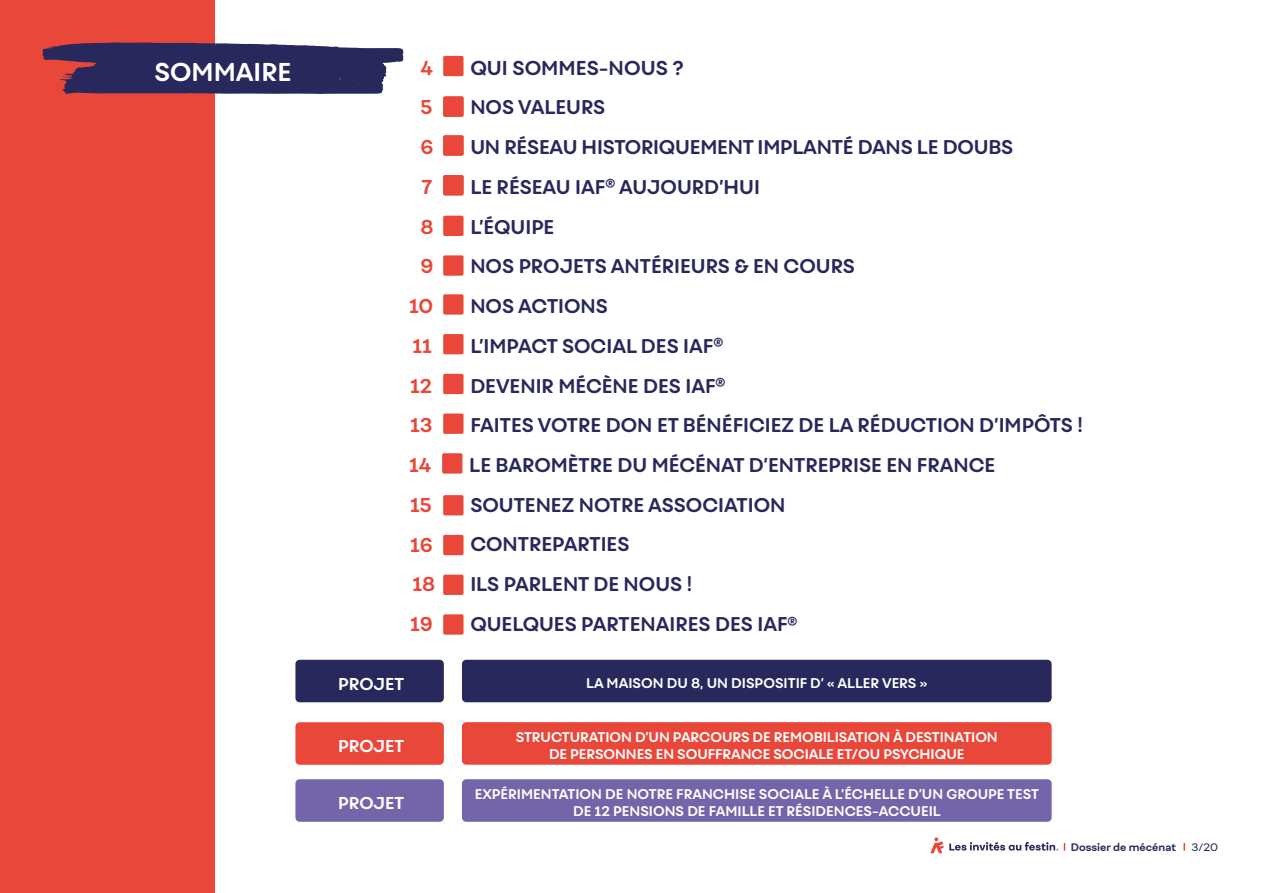
<style>
.page{position:relative;width:1263px;height:893px;background:#fff}
.page>*{position:absolute;margin:0;border:0;box-sizing:border-box;transform-origin:0 0}
.t1{font:700 24.75px "Fibra One";color:#fff}
.t2{font:700 19.2px/39.8px "Fibra One";color:#e94739}
.t3{font:700 19.2px "Fibra One";color:#28285c}
.t4{font:700 19.05px/39.8px "Fibra One";color:#28285c}
.t5{font:700 16.5px "Fibra One";color:#fff}
.t6{font:700 13.5px/16.2px "Fibra One";color:#fff;text-align:center}
.t7{font:700 10.5px "Fibra One";color:#28285c}
.t8{font:10.5px "Fibra One";color:#28285c}
</style>
<div class="page">
<svg style="left:930px;top:837px;width:128px;height:16px"></svg>
<svg style="left:1183px;top:843px;width:2px;height:8px"></svg>
<div style="left:0;top:0;width:214px;height:893px;background:#e94739"></div>
<svg style="left:42px;top:42px;width:362px;height:52px"></svg>
<div style="left:443px;top:56px;width:20px;height:20px;background:#e94739;border-radius:2px"></div>
<div style="left:443px;top:216px;width:20px;height:20px;background:#e94739;border-radius:2px"></div>
<div style="left:443px;top:135px;width:20px;height:21px;background:#e94739;border-radius:2px"></div>
<div style="left:443px;top:294px;width:20px;height:21px;background:#e94739;border-radius:2px"></div>
<div style="left:443px;top:96px;width:20px;height:21px;background:#e94739;border-radius:2px"></div>
<div style="left:443px;top:255px;width:20px;height:21px;background:#e94739;border-radius:2px"></div>
<div style="left:443px;top:175px;width:20px;height:20px;background:#e94739;border-radius:2px"></div>
<div style="left:443px;top:334px;width:20px;height:20px;background:#e94739;border-radius:2px"></div>
<div style="left:443px;top:374px;width:20px;height:20px;background:#e94739;border-radius:2px"></div>
<div style="left:443px;top:414px;width:20px;height:20px;background:#e94739;border-radius:2px"></div>
<div style="left:442px;top:453px;width:20px;height:21px;background:#e94739;border-radius:2px"></div>
<div style="left:443px;top:495px;width:20px;height:20px;background:#e94739;border-radius:2px"></div>
<div style="left:443px;top:535px;width:20px;height:20px;background:#e94739;border-radius:2px"></div>
<div style="left:443px;top:575px;width:20px;height:20px;background:#e94739;border-radius:2px"></div>
<div style="left:443px;top:614px;width:20px;height:21px;background:#e94739;border-radius:2px"></div>
<div style="left:462px;top:660px;width:590px;height:42px;background:#28285c;border-radius:4px"></div>
<div style="left:462px;top:722px;width:590px;height:43px;background:#e94739;border-radius:4px"></div>
<div style="left:462px;top:779px;width:590px;height:43px;background:#7464a9;border-radius:4px"></div>
<div style="left:295px;top:722px;width:149px;height:43px;background:#e94739;border-radius:4px"></div>
<div style="left:295px;top:660px;width:149px;height:42px;background:#28285c;border-radius:4px"></div>
<div style="left:295px;top:779px;width:149px;height:43px;background:#7464a9;border-radius:4px"></div>
<p class="t1" style="left:154px;top:57px;width:138px">SOMMAIRE</p>
<p class="t2" style="left:420px;top:48px;width:14px">4</p>
<p class="t3" style="left:470px;top:56px;width:215px">QUI SOMMES-NOUS ?</p>
<p class="t2" style="left:420px;top:87px;width:13px">5</p>
<p class="t4" style="left:470px;top:87px;width:137px">NOS VALEURS</p>
<p class="t2" style="left:420px;top:127px;width:15px">6</p>
<p class="t4" style="left:470px;top:127px;width:544px">UN RÉSEAU HISTORIQUEMENT IMPLANTÉ DANS LE DOUBS</p>
<p class="t2" style="left:421px;top:167px;width:12px">7</p>
<p class="t4" style="left:470px;top:167px;width:291px">LE RÉSEAU IAF<sup>®</sup> AUJOURD’HUI</p>
<p class="t2" style="left:420px;top:207px;width:15px">8</p>
<p class="t4" style="left:470px;top:207px;width:86px">L’ÉQUIPE</p>
<p class="t2" style="left:420px;top:246px;width:14px">9</p>
<p class="t4" style="left:470px;top:246px;width:386px">NOS PROJETS ANTÉRIEURS &amp; EN COURS</p>
<p class="t2" style="left:409px;top:286px;width:26px">10</p>
<p class="t4" style="left:470px;top:286px;width:139px">NOS ACTIONS</p>
<p class="t2" style="left:412px;top:326px;width:21px">11</p>
<p class="t2" style="left:410px;top:366px;width:24px">12<br>13</p>
<p class="t4" style="left:470px;top:326px;width:254px">L’IMPACT SOCIAL DES IAF<sup>®</sup></p>
<p class="t4" style="left:470px;top:365px;width:257px">DEVENIR MÉCÈNE DES IAF<sup>®</sup></p>
<p class="t4" style="left:470px;top:405px;width:614px">FAITES VOTRE DON ET BÉNÉFICIEZ DE LA RÉDUCTION D’IMPÔTS !</p>
<p class="t2" style="left:409px;top:445px;width:24px">14</p>
<p class="t4" style="left:469px;top:445px;width:528px">LE BAROMÈTRE DU MÉCÉNAT D’ENTREPRISE EN FRANCE</p>
<p class="t2" style="left:410px;top:485px;width:23px">15</p>
<p class="t4" style="left:470px;top:485px;width:317px">SOUTENEZ NOTRE ASSOCIATION</p>
<p class="t2" style="left:410px;top:524px;width:24px">16</p>
<p class="t4" style="left:470px;top:524px;width:161px">CONTREPARTIES</p>
<p class="t2" style="left:412px;top:564px;width:24px">18</p>
<p class="t4" style="left:470px;top:564px;width:329px">ILS PARLENT DE NOUS !<br>QUELQUES PARTENAIRES DES IAF<sup>®</sup></p>
<p class="t2" style="left:410px;top:604px;width:24px">19</p>
<p class="t5" style="left:338px;top:673px;width:68px">PROJET</p>
<p class="t5" style="left:338px;top:736px;width:68px">PROJET</p>
<p class="t5" style="left:338px;top:793px;width:68px">PROJET</p>
<p class="t6" style="left:586px;top:675px;width:343px">LA MAISON DU 8, UN DISPOSITIF D’ « ALLER VERS »</p>
<p class="t6" style="left:516px;top:729px;width:483px">STRUCTURATION D’UN PARCOURS DE REMOBILISATION À DESTINATION<br>DE PERSONNES EN SOUFFRANCE SOCIALE ET/OU PSYCHIQUE</p>
<p class="t6" style="left:475px;top:786px;width:566px">EXPÉRIMENTATION DE NOTRE FRANCHISE SOCIALE À L’ÉCHELLE D’UN GROUPE TEST<br>DE 12 PENSIONS DE FAMILLE ET RÉSIDENCES-ACCUEIL</p>
<p class="t7" style="left:1071px;top:840px;width:107px">Dossier de mécénat</p>
<p class="t8" style="left:1191px;top:841px;width:28px">3/20</p>
</div>
